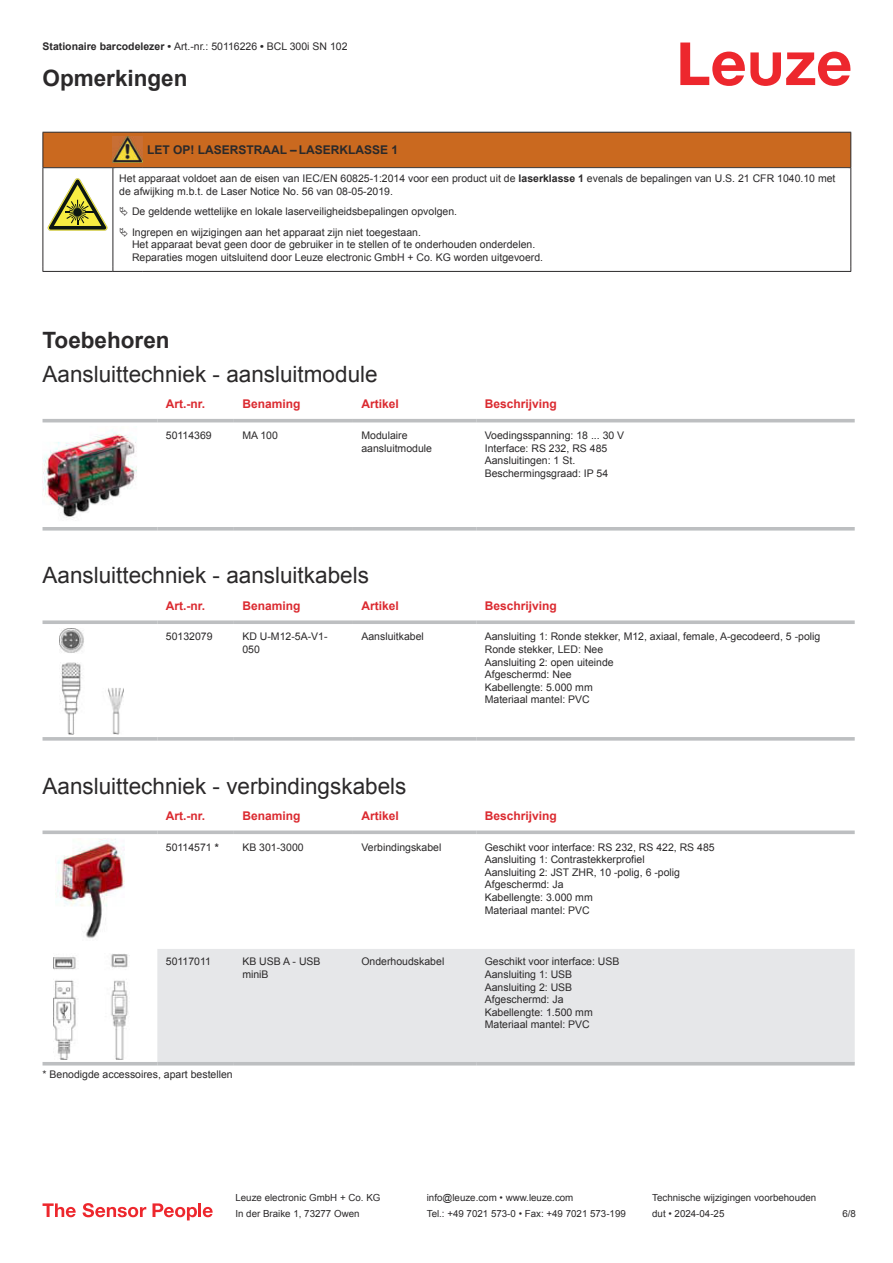
<style>
.page{position:relative;width:893px;height:1263px;background:#fff}
.page>*{position:absolute;margin:0;border:0;box-sizing:border-box;transform-origin:0 0}
.t1{font:22.5px "Arial";color:#2b292a}
.t2{font:700 22.5px "Arial";color:#2b292a}
.t3{font:700 12px "Arial";color:#db2a30}
.t4{font:700 12px "Arial";color:#2b292a}
.t5{font:10.5px/12.6px "Arial";color:#2b292a}
.t6{font:9.75px "Arial";color:#2b292a}
.s1{font-weight:700}
</style>
<div class="page">
<svg style="left:680px;top:43px;width:170px;height:43px"></svg>
<svg style="left:43px;top:422px;width:812px;height:1px"></svg>
<hr style="left:43px;top:419px;width:114px;height:3px;background:#bdbfc1">
<hr style="left:157px;top:419px;width:77px;height:3px;background:#bdbfc1">
<hr style="left:234px;top:419px;width:119px;height:3px;background:#bdbfc1">
<hr style="left:353px;top:419px;width:123px;height:3px;background:#bdbfc1">
<hr style="left:476px;top:419px;width:379px;height:3px;background:#bdbfc1">
<svg style="left:43px;top:527px;width:114px;height:4px"></svg>
<svg style="left:157px;top:527px;width:77px;height:4px"></svg>
<svg style="left:234px;top:527px;width:119px;height:4px"></svg>
<svg style="left:353px;top:527px;width:123px;height:4px"></svg>
<svg style="left:476px;top:527px;width:379px;height:4px;background:#c3c5c7"></svg>
<img style="left:43px;top:429px;width:94px;height:89px">
<svg style="left:43px;top:620px;width:114px;height:4px"></svg>
<svg style="left:157px;top:620px;width:77px;height:4px"></svg>
<svg style="left:234px;top:620px;width:119px;height:4px"></svg>
<svg style="left:353px;top:620px;width:123px;height:4px"></svg>
<svg style="left:476px;top:620px;width:379px;height:4px;background:#c4c6c8"></svg>
<svg style="left:43px;top:737px;width:114px;height:4px"></svg>
<svg style="left:157px;top:737px;width:77px;height:4px"></svg>
<svg style="left:234px;top:737px;width:119px;height:4px"></svg>
<svg style="left:353px;top:737px;width:123px;height:4px"></svg>
<svg style="left:476px;top:737px;width:379px;height:4px;background:#c3c5c7"></svg>
<img style="left:59px;top:628px;width:65px;height:107px">
<div style="left:157px;top:949px;width:698px;height:113px;background:#e6e7e9"></div>
<svg style="left:43px;top:830px;width:114px;height:4px"></svg>
<svg style="left:157px;top:830px;width:77px;height:4px"></svg>
<svg style="left:234px;top:830px;width:119px;height:4px"></svg>
<svg style="left:353px;top:830px;width:123px;height:4px"></svg>
<svg style="left:476px;top:830px;width:379px;height:4px;background:#c5c7c9"></svg>
<hr style="left:43px;top:1062px;width:114px;height:3px;background:#bdbfc1">
<hr style="left:157px;top:1062px;width:77px;height:3px;background:#bdbfc1">
<hr style="left:234px;top:1062px;width:119px;height:3px;background:#bdbfc1">
<hr style="left:353px;top:1062px;width:123px;height:3px;background:#bdbfc1">
<hr style="left:476px;top:1062px;width:379px;height:3px;background:#bdbfc1">
<img style="left:57px;top:838px;width:68px;height:100px">
<img style="left:53px;top:954px;width:77px;height:105px">
<svg style="left:43px;top:1203px;width:33px;height:14px"></svg>
<svg style="left:83px;top:1203px;width:63px;height:14px"></svg>
<svg style="left:153px;top:1203px;width:44px;height:17px"></svg>
<hr style="left:198px;top:1203px;width:3px;height:14px;background:#ed272d">
<svg style="left:203px;top:1207px;width:10px;height:10px"></svg>
<div style="left:44px;top:133px;width:806px;height:34px;background:#ca691f"></div>
<svg style="left:44px;top:168px;width:806px;height:103px"></svg>
<hr style="left:43px;top:132px;width:70px;height:1px;background:#2b292a">
<hr style="left:43px;top:133px;width:1px;height:34px;background:#2b292a">
<hr style="left:43px;top:167px;width:70px;height:1px;background:#2b292a">
<hr style="left:113px;top:132px;width:30px;height:1px;background:#2b292a">
<hr style="left:113px;top:167px;width:30px;height:1px;background:#2b292a">
<hr style="left:143px;top:132px;width:708px;height:1px;background:#2b292a">
<hr style="left:850px;top:133px;width:1px;height:34px;background:#2b292a">
<hr style="left:143px;top:167px;width:708px;height:1px;background:#2b292a">
<hr style="left:43px;top:168px;width:1px;height:99px;background:#2b292a">
<hr style="left:113px;top:168px;width:1px;height:99px;background:#2b292a">
<hr style="left:850px;top:168px;width:1px;height:99px;background:#2b292a">
<hr style="left:43px;top:271px;width:70px;height:1px;background:#2b292a">
<hr style="left:113px;top:271px;width:30px;height:1px;background:#2b292a">
<hr style="left:143px;top:271px;width:708px;height:1px;background:#2b292a">
<img style="left:113px;top:136px;width:30px;height:27px">
<svg style="left:47px;top:178px;width:60px;height:53px"></svg>
<svg style="left:115px;top:169px;width:734px;height:98px"></svg>
<svg style="left:120px;top:207px;width:8px;height:9px"></svg>
<svg style="left:120px;top:227px;width:8px;height:10px"></svg>
<p class="t5" style="left:43px;top:41px;width:306px"><span class="s1">Stationaire barcodelezer •</span> Art.-nr.: 50116226 <span class="s1">•</span> BCL 300i SN 102</p>
<h1 class="t2" style="left:43px;top:70px;width:147px">Opmerkingen</h1>
<p class="t4" style="left:147px;top:145px;width:253px">LET OP! LASERSTRAAL – LASERKLASSE 1</p>
<p class="t5" style="left:119px;top:173px;width:718px">Het apparaat voldoet aan de eisen van IEC/EN 60825-1:2014 voor een product uit de <span class="s1">laserklasse 1</span> evenals de bepalingen van U.S. 21 CFR 1040.10 met de afwijking m.b.t. de Laser Notice No. 56 van 08-05-2019.</p>
<p class="t5" style="left:132px;top:202px;width:327px;line-height:20.2px">De geldende wettelijke en lokale laserveiligheidsbepalingen opvolgen.<br>Ingrepen en wijzigingen aan het apparaat zijn niet toegestaan.</p>
<p class="t5" style="left:132px;top:239px;width:413px">Het apparaat bevat geen door de gebruiker in te stellen of te onderhouden onderdelen.<br>Reparaties mogen uitsluitend door Leuze electronic GmbH + Co. KG worden uitgevoerd.</p>
<h1 class="t2" style="left:43px;top:332px;width:129px">Toebehoren</h1>
<h1 class="t1" style="left:43px;top:365px;width:337px">Aansluittechniek - aansluitmodule</h1>
<p class="t3" style="left:166px;top:399px;width:41px">Art.-nr.</p>
<p class="t3" style="left:242px;top:399px;width:60px">Benaming</p>
<p class="t3" style="left:361px;top:399px;width:39px">Artikel</p>
<p class="t3" style="left:485px;top:399px;width:74px">Beschrijving</p>
<p class="t5" style="left:166px;top:430px;width:47px">50114369</p>
<p class="t5" style="left:242px;top:430px;width:37px">MA 100</p>
<p class="t5" style="left:361px;top:430px;width:72px">Modulaire aansluitmodule</p>
<p class="t5" style="left:485px;top:430px;width:141px">Voedingsspanning: 18 ... 30 V<br>Interface: RS 232, RS 485<br>Aansluitingen: 1 St.<br>Beschermingsgraad: IP 54</p>
<h1 class="t1" style="left:43px;top:567px;width:328px">Aansluittechniek - aansluitkabels</h1>
<p class="t3" style="left:166px;top:601px;width:41px">Art.-nr.</p>
<p class="t3" style="left:242px;top:601px;width:60px">Benaming</p>
<p class="t3" style="left:361px;top:601px;width:39px">Artikel</p>
<p class="t3" style="left:485px;top:601px;width:74px">Beschrijving</p>
<p class="t5" style="left:166px;top:631px;width:48px">50132079</p>
<p class="t5" style="left:242px;top:631px;width:87px">KD U-M12-5A-V1-<br>050</p>
<p class="t5" style="left:361px;top:631px;width:64px">Aansluitkabel</p>
<p class="t5" style="left:485px;top:631px;width:337px">Aansluiting 1: Ronde stekker, M12, axiaal, female, A-gecodeerd, 5 -polig<br>Ronde stekker, LED: Nee<br>Aansluiting 2: open uiteinde<br>Afgeschermd: Nee<br>Kabellengte: 5.000 mm<br>Materiaal mantel: PVC</p>
<h1 class="t1" style="left:43px;top:777px;width:365px">Aansluittechniek - verbindingskabels</h1>
<p class="t3" style="left:166px;top:811px;width:41px">Art.-nr.</p>
<p class="t3" style="left:242px;top:811px;width:60px">Benaming</p>
<p class="t3" style="left:361px;top:811px;width:39px">Artikel</p>
<p class="t3" style="left:485px;top:811px;width:74px">Beschrijving</p>
<p class="t5" style="left:166px;top:841px;width:54px">50114571 <span class="s1">*</span></p>
<p class="t5" style="left:242px;top:841px;width:63px">KB 301-3000</p>
<p class="t5" style="left:361px;top:841px;width:81px">Verbindingskabel</p>
<p class="t5" style="left:485px;top:841px;width:231px">Geschikt voor interface: RS 232, RS 422, RS 485<br>Aansluiting 1: Contrastekkerprofiel<br>Aansluiting 2: JST ZHR, 10 -polig, 6 -polig<br>Afgeschermd: Ja<br>Kabellengte: 3.000 mm<br>Materiaal mantel: PVC</p>
<p class="t5" style="left:166px;top:956px;width:47px">50117011</p>
<p class="t5" style="left:242px;top:956px;width:80px">KB USB A - USB miniB</p>
<p class="t5" style="left:361px;top:956px;width:84px">Onderhoudskabel</p>
<p class="t5" style="left:485px;top:956px;width:136px">Geschikt voor interface: USB<br>Aansluiting 1: USB<br>Aansluiting 2: USB<br>Afgeschermd: Ja<br>Kabellengte: 1.500 mm<br>Materiaal mantel: PVC</p>
<p class="t5" style="left:43px;top:1069px;width:192px">* Benodigde accessoires, apart bestellen</p>
<p class="t6" style="left:235px;top:1194px;width:146px">Leuze electronic GmbH + Co. KG</p>
<p class="t6" style="left:427px;top:1194px;width:148px">info@leuze.com • www.leuze.com</p>
<p class="t6" style="left:652px;top:1194px;width:166px">Technische wijzigingen voorbehouden</p>
<p class="t6" style="left:235px;top:1210px;width:126px">In der Braike 1, 73277 Owen</p>
<p class="t6" style="left:427px;top:1210px;width:201px">Tel.: +49 7021 573-0 • Fax: +49 7021 573-199</p>
<p class="t6" style="left:652px;top:1210px;width:74px">dut • 2024-04-25</p>
<p class="t6" style="left:842px;top:1210px;width:15px">6 /8</p>
</div>
